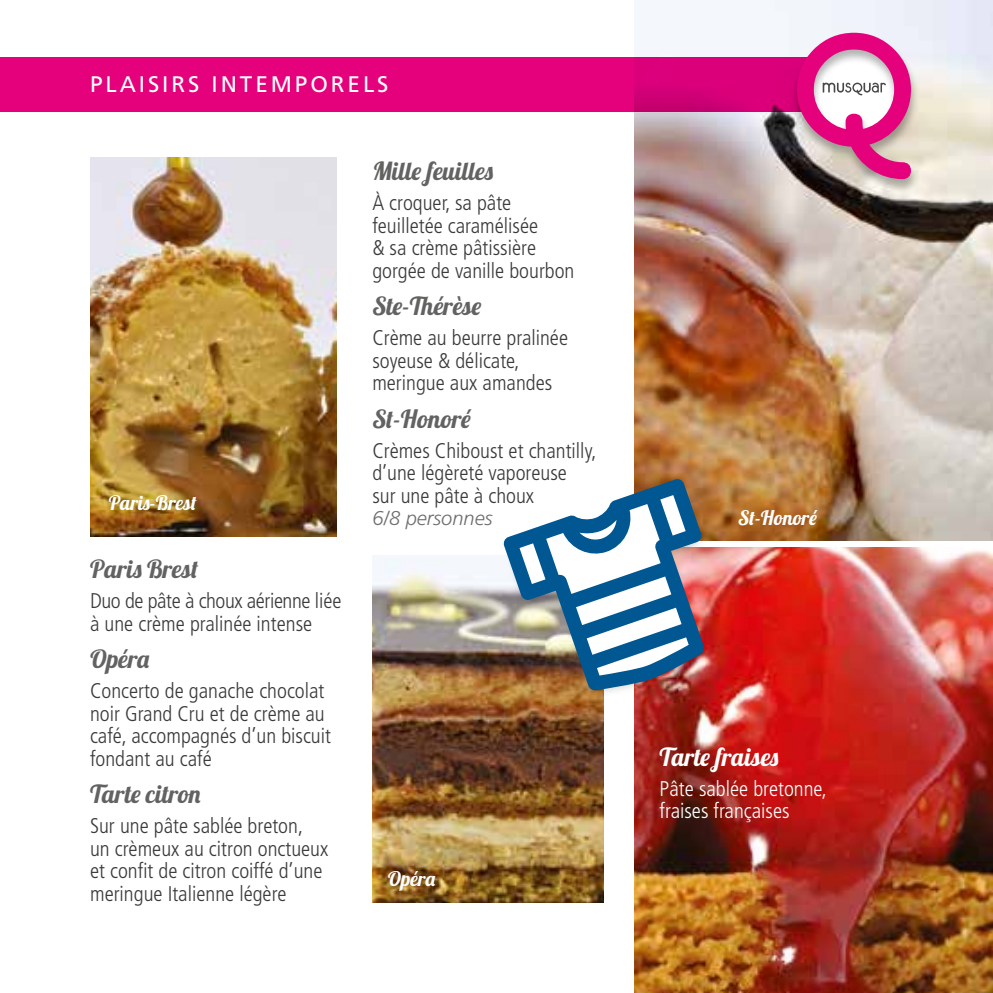
<style>
.page{position:relative;width:993px;height:993px;background:#fff}
.page>*{position:absolute;margin:0;border:0;box-sizing:border-box;transform-origin:0 0}
.t1{font:25px "Lobster 1.4";color:#626261}
.t2{font:25px "Lobster 1.4";color:#fff}
.t3{font:22.5px "Frutiger";letter-spacing:.13em;color:#fff}
.t4{font:300 condensed 21.25px/22.5px "Frutiger";color:#3a3a39}
.t5{font:300 condensed 21.25px/22.5px "Frutiger";color:#fff}
.t6{font:20px "Lobster 1.4";color:#fff}
.t7{font:italic 300 20px "Frutiger";color:#6e6e6e}
</style>
<div class="page">
<img style="left:634px;top:0;width:358px;height:540px">
<div style="left:0;top:57px;width:879px;height:54px;background:#e5007c"></div>
<img style="left:90px;top:157px;width:247px;height:379px">
<div style="left:789px;top:32px;width:130px;height:161px;background:#000;opacity:.3"></div>
<svg style="left:796px;top:33px;width:114px;height:146px"></svg>
<img style="left:634px;top:547px;width:358px;height:445px">
<img style="left:372px;top:555px;width:231px;height:347px">
<div style="left:503px;top:479px;width:204px;height:219px;background:#000;opacity:.35"></div>
<img style="left:502px;top:478px;width:202px;height:212px">
<p class="t3" style="left:90px;top:71px;width:300px">PLAISIRS INTEMPORELS</p>
<p class="t6" style="left:109px;top:490px;width:90px">Paris-Brest</p>
<p class="t1" style="left:90px;top:552px;width:110px">Paris Brest</p>
<p class="t4" style="left:90px;top:589px;width:253px">Duo de pâte à choux aérienne liée à une crème pralinée intense</p>
<p class="t1" style="left:90px;top:642px;width:61px">Opéra</p>
<p class="t4" style="left:90px;top:679px;width:242px">Concerto de ganache chocolat noir Grand Cru et de crème au café, accompagnés d’un biscuit fondant au café</p>
<p class="t1" style="left:90px;top:777px;width:112px">Tarte citron</p>
<p class="t4" style="left:90px;top:814px;width:240px">Sur une pâte sablée breton,<br>un crèmeux au citron onctueux et confit de citron coiffé d’une meringue Italienne légère</p>
<p class="t1" style="left:372px;top:155px;width:122px">Mille feuilles</p>
<p class="t4" style="left:372px;top:192px;width:203px">À croquer, sa pâte feuilletée caramélisée<br>&amp; sa crème pâtissière gorgée de vanille bourbon</p>
<p class="t1" style="left:372px;top:290px;width:110px">Ste-Thérèse</p>
<p class="t4" style="left:372px;top:327px;width:197px">Crème au beurre pralinée soyeuse &amp; délicate, meringue aux amandes</p>
<p class="t1" style="left:372px;top:402px;width:100px">St-Honoré</p>
<p class="t4" style="left:372px;top:439px;width:226px">Crèmes Chiboust et chantilly, d’une légèreté vaporeuse<br>sur une pâte à choux</p>
<p class="t7" style="left:372px;top:507px;width:122px">6/8 personnes</p>
<p class="t6" style="left:387px;top:865px;width:49px">Opéra</p>
<p class="t6" style="left:738px;top:505px;width:80px">St-Honoré</p>
<p class="t2" style="left:659px;top:740px;width:120px">Tarte fraises</p>
<p class="t5" style="left:659px;top:777px;width:169px">Pâte sablée bretonne, fraises françaises</p>
</div>
